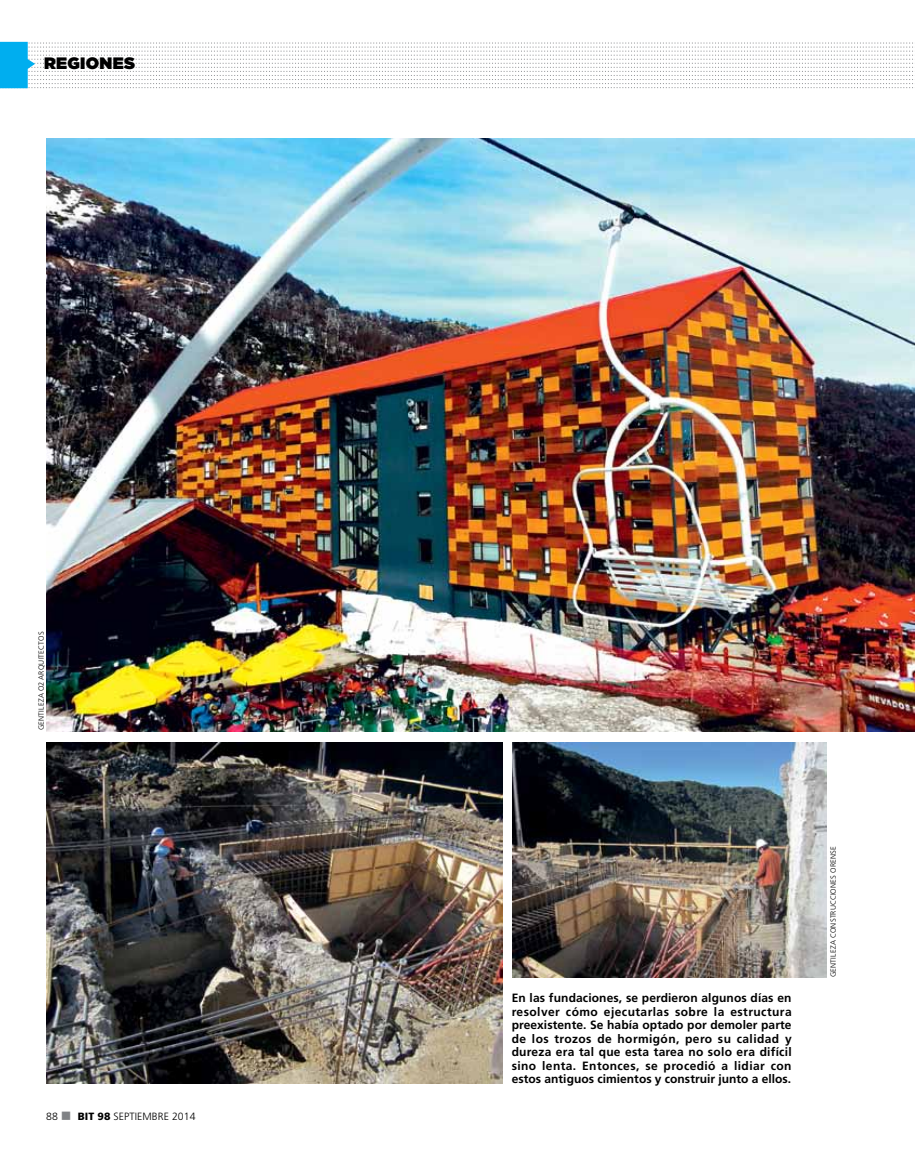
<style>
.page{position:relative;width:915px;height:1170px;background:#fff}
.page>*{position:absolute;margin:0;border:0;box-sizing:border-box;transform-origin:0 0}
.t1{font:900 16.5px "Gotham";letter-spacing:.02em;color:#000}
.t2{font:700 12px/13.5px "Frutiger";letter-spacing:.02em;color:#000;text-align:justify}
.t3{font:300 10.5px "Frutiger";letter-spacing:.005em;color:#000}
.t4{font:300 7.5px "Frutiger";letter-spacing:.025em;color:#000}
.s1{color:#808285}
.s2{font-weight:900}
</style>
<div class="page">
<svg style="left:0;top:42px;width:913px;height:46px"></svg>
<img style="left:47px;top:138px;width:867px;height:593px">
<img style="left:47px;top:742px;width:455px;height:341px">
<img style="left:512px;top:742px;width:313px;height:235px">
<h1 class="t1" style="left:44px;top:51px;width:92px">REGIONES</h1>
<p class="t4" style="left:37px;top:730px;width:100px;rotate:-90deg">GENTILEZA O2 ARQU ITECTOS</p>
<p class="t3" style="left:46px;top:1110px;width:151px">88 <span class="s1">■</span> <span class="s2">BIT 98</span> SEPTIEMBRE 2014</p>
<p class="t2" style="left:511px;top:991px;width:281px">En las fundaciones, se perdieron algunos días en resolver cómo ejecutarlas sobre la estructura preexistente. Se había optado por demoler parte de los trozos de hormigón, pero su calidad y dureza era tal que esta tarea no solo era difícil sino lenta. Entonces, se procedió a lidiar con estos antiguos cimientos y construir junto a ellos.</p>
<p class="t4" style="left:828px;top:977px;width:132px;rotate:-90deg">GENTILEZA CONSTRUCCIONES ORENSE</p>
</div>
